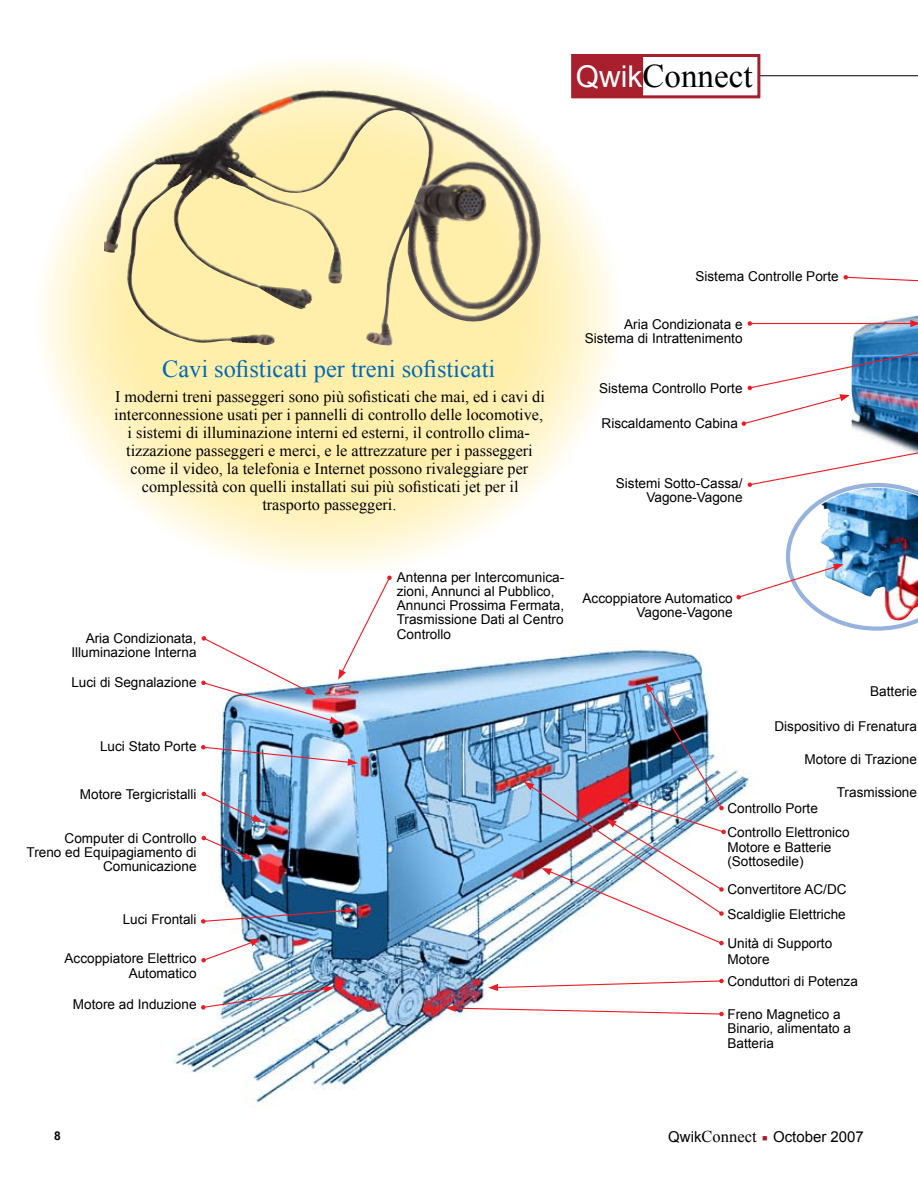
<style>
.page{position:relative;width:918px;height:1188px;background:#fff}
.page>*{position:absolute;margin:0;border:0;box-sizing:border-box;transform-origin:0 0}
.t1{font:33px "Times New Roman";color:#000}
.t2{font:24.3px "Times New Roman";color:#006ab5}
.t3{font:16.2px/18px "Times New Roman";color:#000;text-align:center}
.t4{font:15px "Arial";color:#000}
.t5{font:13.65px/14.2px "Arial";color:#000}
.t6{font:700 12px "Arial";color:#000}
.s1{font-family:"Arial";font-size:30px;color:#fff}
.s2{font-family:"Times New Roman";font-size:16.5px}
.s3{color:#a81f2d}
</style>
<div class="page">
<svg style="left:36px;top:55px;width:585px;height:520px;background:#f8edc1"></svg>
<img style="left:104px;top:93px;width:330px;height:252px">
<img style="left:173px;top:640px;width:579px;height:463px">
<img style="left:201px;top:745px;width:157px;height:21px">
<svg style="left:202px;top:792px;width:60px;height:30px"></svg>
<svg style="left:201px;top:939px;width:59px;height:23px"></svg>
<img style="left:201px;top:986px;width:133px;height:24px">
<img style="left:524px;top:683px;width:202px;height:262px">
<img style="left:201px;top:907px;width:154px;height:17px">
<svg style="left:201px;top:576px;width:191px;height:148px"></svg>
<svg style="left:201px;top:836px;width:53px;height:24px"></svg>
<svg style="left:488px;top:979px;width:236px;height:12px"></svg>
<svg style="left:446px;top:1005px;width:278px;height:11px"></svg>
<svg style="left:849px;top:76px;width:69px;height:371px"></svg>
<svg style="left:844px;top:275px;width:74px;height:22px"></svg>
<svg style="left:736px;top:447px;width:182px;height:184px"></svg>
<hr style="left:750px;top:323px;width:163px;height:1px;background:#ed1c24">
<svg style="left:748px;top:321px;width:4px;height:5px"></svg>
<svg style="left:910px;top:320px;width:8px;height:7px"></svg>
<img style="left:742px;top:346px;width:176px;height:80px">
<hr style="left:702px;top:75px;width:216px;height:1px;background:#000">
<div style="left:571px;top:54px;width:189px;height:44px;background:#fff;border:3px solid #a81f2d"></div>
<div style="left:572px;top:54px;width:71px;height:44px;background:#a81f2d"></div>
<h1 class="t1" style="left:576px;top:53px;width:178px"><span class="s1">Qwik</span>Connect</h1>
<h2 class="t2" style="left:162px;top:353px;width:335px">Cavi sofisticati per treni sofisticati</h2>
<p class="t3" style="left:114px;top:388px;width:432px">I moderni treni passeggeri sono più sofisticati che mai, ed i cavi di interconnessione usati per i pannelli di controllo delle locomotive, i sistemi di illuminazione interni ed esterni, il controllo clima&shy;tizzazione passeggeri e merci, e le attrezzature per i passeggeri come il video, la telefonia e Internet possono rivaleggiare per complessità con quelli installati sui più sofisticati jet per il trasporto passeggeri.</p>
<p class="t5" style="left:695px;top:270px;width:145px">Sistema Controlle Porte</p>
<p class="t5" style="left:585px;top:317px;width:159px;text-align:right">Aria Condizionata e<br>Sistema di Intrattenimento</p>
<p class="t5" style="left:599px;top:381px;width:145px">Sistema Controllo Porte</p>
<p class="t5" style="left:602px;top:416px;width:138px">Riscaldamento Cabina</p>
<p class="t5" style="left:616px;top:476px;width:128px;text-align:right">Sistemi Sotto-Cassa/<br>Vagone-Vagone</p>
<p class="t5" style="left:397px;top:570px;width:169px">Antenna per Intercomunica&shy;zioni, Annunci al Pubblico,<br>Annunci Prossima Fermata,<br>Trasmissione Dati al Centro</p>
<p class="t5" style="left:86px;top:631px;width:112px">Aria Condizionata,</p>
<p class="t5" style="left:397px;top:627px;width:56px">Controllo</p>
<p class="t5" style="left:71px;top:645px;width:127px">Illuminazione Interna</p>
<p class="t5" style="left:71px;top:675px;width:127px">Luci di Segnalazione</p>
<p class="t5" style="left:100px;top:739px;width:98px">Luci Stato Porte</p>
<p class="t5" style="left:80px;top:787px;width:118px">Motore Tergicristalli</p>
<p class="t5" style="left:27px;top:831px;width:172px;text-align:right">Computer di Controllo<br>Treno ed Equipagiamento di<br>Comunicazione</p>
<p class="t5" style="left:123px;top:912px;width:75px">Luci Frontali</p>
<p class="t5" style="left:65px;top:952px;width:134px;text-align:right">Accoppiatore Elettrico<br>Automatico</p>
<p class="t5" style="left:73px;top:998px;width:125px">Motore ad Induzione</p>
<p class="t5" style="left:583px;top:591px;width:152px;text-align:right">Accoppiatore Automatico<br>Vagone-Vagone</p>
<p class="t5" style="left:870px;top:684px;width:48px">Batterie</p>
<p class="t5" style="left:774px;top:720px;width:144px">Dispositivo di Frenatura</p>
<p class="t5" style="left:805px;top:752px;width:114px">Motore di Trazione</p>
<p class="t5" style="left:837px;top:785px;width:82px">Trasmissione</p>
<p class="t5" style="left:727px;top:797px;width:124px;line-height:24px">Controllo Porte<br>Controllo Elettronico</p>
<p class="t5" style="left:727px;top:840px;width:106px">Motore e Batterie (Sottosedile)</p>
<p class="t5" style="left:727px;top:877px;width:121px;line-height:24.8px">Convertitore AC/DC<br>Scaldiglie Elettriche</p>
<p class="t5" style="left:727px;top:935px;width:106px;line-height:16.4px">Unità di Supporto<br>Motore</p>
<p class="t5" style="left:727px;top:974px;width:132px">Conduttori di Potenza</p>
<p class="t5" style="left:727px;top:1007px;width:125px">Freno Magnetico a<br>Binario, alimentato a<br>Batteria</p>
<p class="t6" style="left:54px;top:1128px;width:8px">8</p>
<p class="t4" style="left:668px;top:1127px;width:197px">Qwik<span class="s2">Connect</span> <span class="s3">■</span> October 2007</p>
</div>
